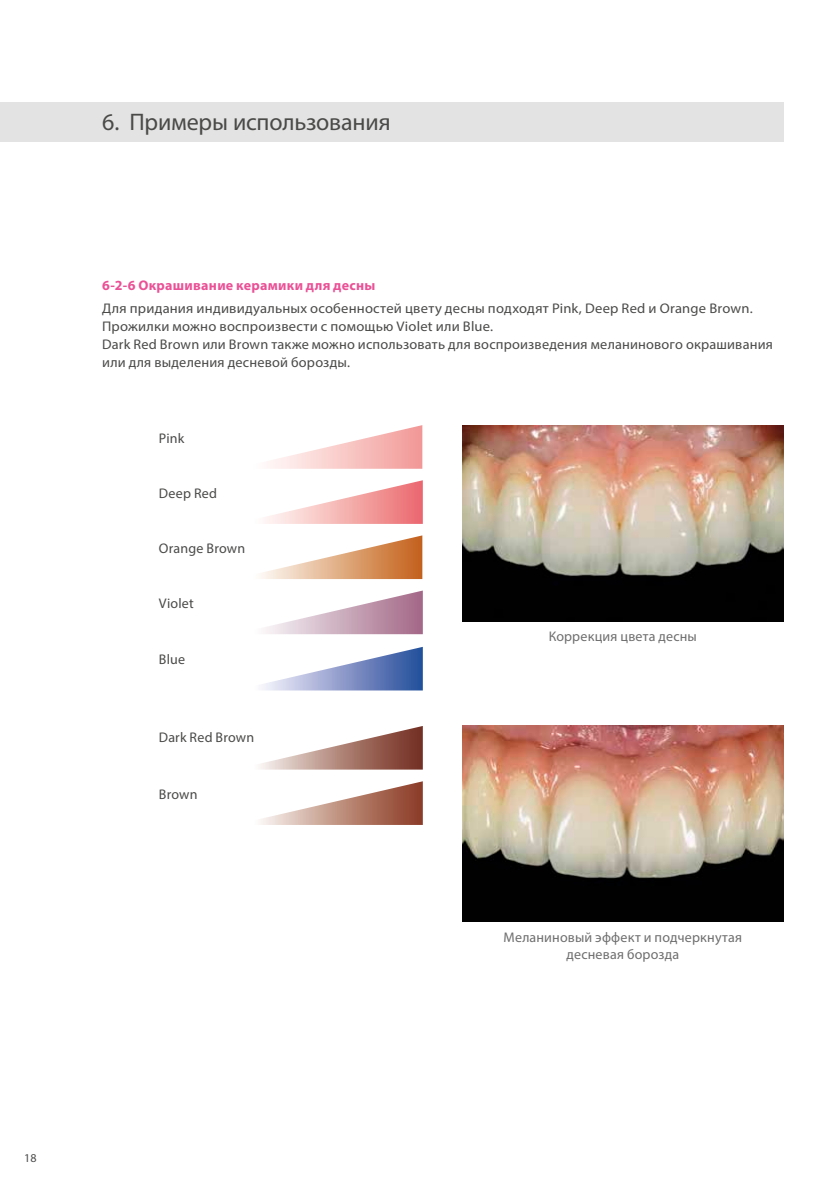
<style>
.page{position:relative;width:840px;height:1191px;background:#fff}
.page>*{position:absolute;margin:0;border:0;box-sizing:border-box;transform-origin:0 0}
.t1{font:24px "Myriad Pro";letter-spacing:-.005em;color:#4a4a49}
.t2{font:14px/18px "Myriad Pro";letter-spacing:.015em;color:#4a4a49;scale:1.04 1}
.t3{font:14px/17px "Myriad Pro";letter-spacing:.015em;color:#6e6e6e;text-align:center}
.t4{font:14px "Myriad Pro";letter-spacing:.015em;color:#4a4a49}
.t5{font:700 14px "Myriad Pro";letter-spacing:.02em;color:#ea5196}
.t6{font:12px "Myriad Pro";color:#4a4a49}
</style>
<div class="page">
<div style="left:0;top:102px;width:782px;height:40px;background:#e3e3e3"></div>
<img style="left:462px;top:425px;width:320px;height:196px">
<img style="left:462px;top:726px;width:320px;height:195px">
<svg style="left:260px;top:781px;width:162px;height:44px"></svg>
<svg style="left:260px;top:726px;width:162px;height:43px"></svg>
<svg style="left:270px;top:425px;width:152px;height:44px"></svg>
<svg style="left:266px;top:480px;width:156px;height:44px"></svg>
<svg style="left:261px;top:535px;width:161px;height:44px"></svg>
<svg style="left:262px;top:647px;width:160px;height:43px"></svg>
<svg style="left:265px;top:590px;width:157px;height:44px"></svg>
<h1 class="t1" style="left:102px;top:107px;width:290px">6. Примеры использования</h1>
<p class="t5" style="left:102px;top:276px;width:274px">6-2-6 Окрашивание керамики для десны</p>
<p class="t2" style="left:102px;top:299px;width:646px">Для придания индивидуальных особенностей цвету десны подходят Pink, Deep Red и Orange Brown.<br>Прожилки можно воспроизвести с помощью Violet или Blue.<br>Dark Red Brown или Brown также можно использовать для воспроизведения меланинового окрашивания или для выделения десневой борозды.</p>
<p class="t4" style="left:159px;top:429px;width:27px">Pink</p>
<p class="t4" style="left:159px;top:484px;width:60px">Deep Red</p>
<p class="t4" style="left:159px;top:539px;width:88px">Orange Brown</p>
<p class="t4" style="left:159px;top:594px;width:36px">Violet</p>
<p class="t4" style="left:159px;top:651px;width:28px">Blue</p>
<p class="t4" style="left:159px;top:728px;width:97px">Dark Red Brown</p>
<p class="t4" style="left:159px;top:785px;width:40px">Brown</p>
<p class="t3" style="left:548px;top:628px;width:149px">Коррекция цвета десны</p>
<p class="t3" style="left:503px;top:928px;width:240px">Меланиновый эффект и подчеркнутая десневая борозда</p>
<p class="t6" style="left:24px;top:1150px;width:14px">18</p>
</div>
